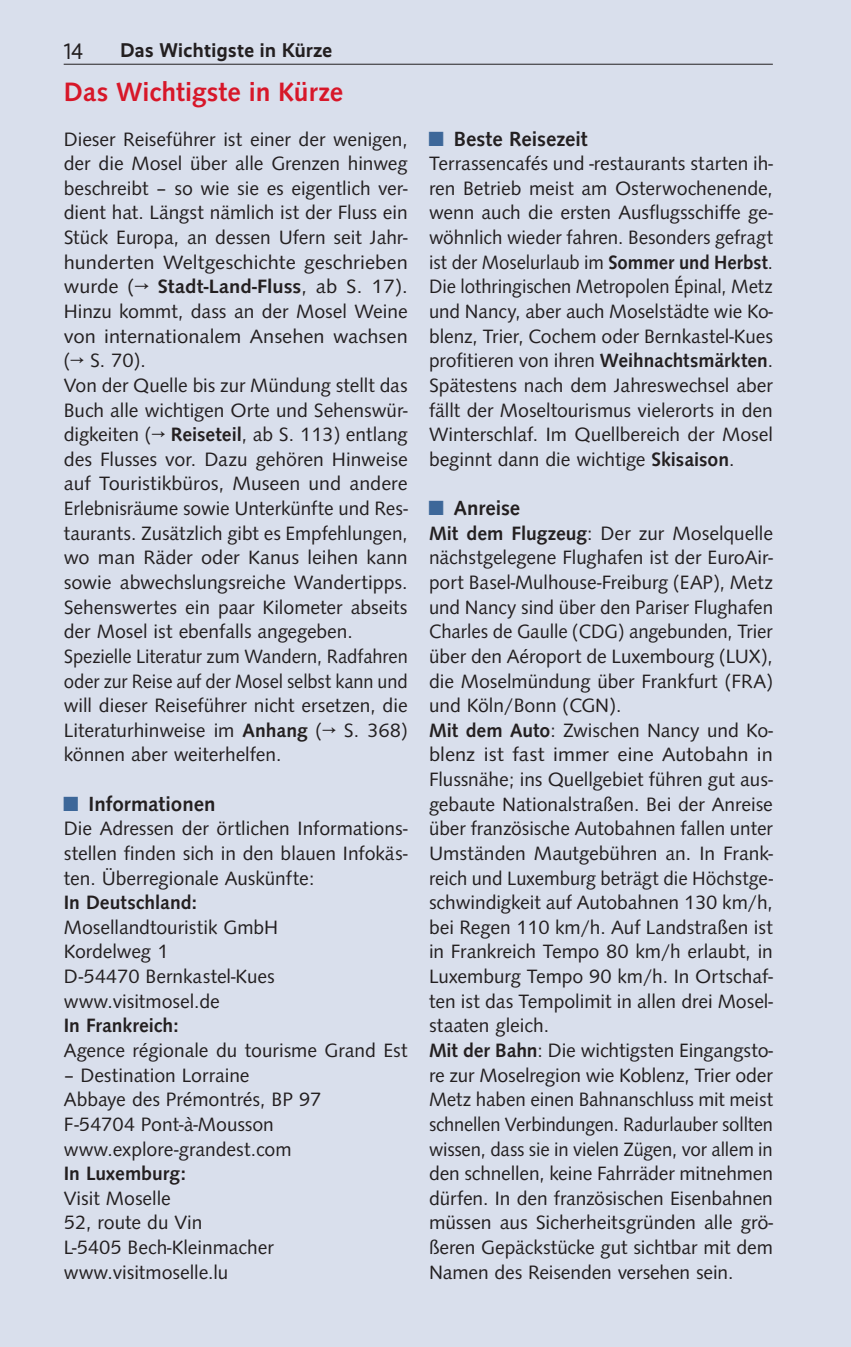
<style>
.page{position:relative;width:851px;height:1347px;background:#fff}
.page>*{position:absolute;margin:0;border:0;box-sizing:border-box;transform-origin:0 0}
.t1{font:500 27.5px "Syntax";color:#d71729}
.t2{font:22.5px "Realist";color:#231f20;scale:.95 1}
.t3{font:500 21.25px "Syntax";color:#231f20}
.t4{font:20px/24.5px "Syntax";color:#231f20}
.t5{font:500 20px "Syntax";color:#231f20}
.t6{font:700 20px "Realist";letter-spacing:.025em;color:#231f20;scale:.95 1}
.s1{font-weight:500}
.s2{font-weight:400;color:#3d6799}
</style>
<div class="page">
<div style="left:0;top:0;width:850px;height:1346px;background:#d9dfec"></div>
<hr style="left:64px;top:64px;width:708px;height:1px;background:#231f20">
<p class="t2" style="left:64px;top:38px;width:22px">14</p>
<p class="t6" style="left:120px;top:38px;width:224px">Das Wichtigste in Kürze</p>
<h1 class="t1" style="left:64px;top:72px;width:281px">Das Wichtigste in Kürze</h1>
<p class="t4" style="left:64px;top:126px;width:345px">Dieser Reiseführer ist einer der wenigen, der die Mosel über alle Grenzen hinweg beschreibt – so wie sie es eigentlich ver&shy;dient hat. Längst nämlich ist der Fluss ein Stück Europa, an dessen Ufern seit Jahr&shy;hunderten Weltgeschichte geschrieben wurde (→ <span class="s1">Stadt-Land-Fluss</span>, ab S. 17).<br>Hinzu kommt, dass an der Mosel Weine von internationalem Ansehen wachsen (→ S. 70).<br>Von der Quelle bis zur Mündung stellt das Buch alle wichtigen Orte und Sehenswür&shy;digkeiten (→ <span class="s1">Reiseteil</span>, ab S. 113) entlang des Flusses vor. Dazu gehören Hinweise auf Touristikbüros, Museen und andere Erlebnisräume sowie Unterkünfte und Res&shy;taurants. Zusätzlich gibt es Empfehlungen, wo man Räder oder Kanus leihen kann sowie abwechslungsreiche Wandertipps.<br>Sehenswertes ein paar Kilometer abseits der Mosel ist ebenfalls angegeben.<br>Spezielle Literatur zum Wandern, Radfahren oder zur Reise auf der Mosel selbst kann und will dieser Reiseführer nicht ersetzen, die Literaturhinweise im <span class="s1">Anhang</span> (→ S. 368) können aber weiterhelfen.</p>
<p class="t3" style="left:64px;top:788px;width:153px"><span class="s2">■</span> Informationen</p>
<p class="t4" style="left:64px;top:815px;width:345px;text-align:justify">Die Adressen der örtlichen Informations&shy;stellen finden sich in den blauen Infokäs&shy;ten. Überregionale Auskünfte:</p>
<p class="t5" style="left:64px;top:888px;width:135px">In Deutschland:</p>
<p class="t4" style="left:64px;top:914px;width:216px">Mosellandtouristik GmbH<br>Kordelweg 1<br>D-54470 Bernkastel-Kues www.visitmosel.de</p>
<p class="t5" style="left:64px;top:1011px;width:117px">In Frankreich:</p>
<p class="t4" style="left:64px;top:1037px;width:345px">Agence régionale du tourisme Grand Est</p>
<p class="t4" style="left:64px;top:1061px;width:259px">– Destination Lorraine<br>Abbaye des Prémontrés, BP 97<br>F-54704 Pont-à-Mousson www.explore-grandest.com</p>
<p class="t5" style="left:64px;top:1159px;width:124px">In Luxemburg:</p>
<p class="t4" style="left:64px;top:1184px;width:211px">Visit Moselle<br>52, route du Vin<br>L-5405 Bech-Kleinmacher www.visitmoselle.lu</p>
<p class="t3" style="left:429px;top:123px;width:160px"><span class="s2">■</span> Beste Reisezeit</p>
<p class="t4" style="left:429px;top:150px;width:345px;text-align:justify">Terrassencafés und -restaurants starten ih&shy;ren Betrieb meist am Osterwochenende, wenn auch die ersten Ausflugsschiffe ge&shy;wöhnlich wieder fahren. Besonders gefragt ist der Moselurlaub im <span class="s1">Sommer und Herbst</span>.<br>Die lothringischen Metropolen Épinal, Metz und Nancy, aber auch Moselstädte wie Ko&shy;blenz, Trier, Cochem oder Bernkastel-Kues profitieren von ihren <span class="s1">Weihnachtsmärkten</span>.<br>Spätestens nach dem Jahreswechsel aber fällt der Moseltourismus vielerorts in den Winterschlaf. Im Quellbereich der Mosel beginnt dann die wichtige <span class="s1">Skisaison</span>.</p>
<p class="t3" style="left:429px;top:493px;width:93px"><span class="s2">■</span> Anreise</p>
<p class="t4" style="left:429px;top:520px;width:345px"><span class="s1">Mit dem Flugzeug</span>: Der zur Moselquelle nächstgelegene Flughafen ist der EuroAir&shy;port Basel-Mulhouse-Freiburg (EAP), Metz und Nancy sind über den Pariser Flughafen Charles de Gaulle (CDG) angebunden, Trier über den Aéroport de Luxembourg (LUX), die Moselmündung über Frankfurt (FRA) und Köln/Bonn (CGN).<br><span class="s1">Mit dem Auto</span>: Zwischen Nancy und Ko&shy;blenz ist fast immer eine Autobahn in Flussnähe; ins Quellgebiet führen gut aus&shy;gebaute Nationalstraßen. Bei der Anreise über französische Autobahnen fallen unter Umständen Mautgebühren an. In Frank&shy;reich und Luxemburg beträgt die Höchstge&shy;schwindigkeit auf Autobahnen 130 km/h, bei Regen 110 km/h. Auf Landstraßen ist in Frankreich Tempo 80 km/h erlaubt, in Luxemburg Tempo 90 km/h. In Ortschaf&shy;ten ist das Tempolimit in allen drei Mosel&shy;staaten gleich.<br><span class="s1">Mit der Bahn</span>: Die wichtigsten Eingangsto&shy;re zur Moselregion wie Koblenz, Trier oder Metz haben einen Bahnanschluss mit meist schnellen Verbindungen. Radurlauber sollten wissen, dass sie in vielen Zügen, vor allem in den schnellen, keine Fahrräder mitnehmen dürfen. In den französischen Eisenbahnen müssen aus Sicherheitsgründen alle grö&shy;ßeren Gepäckstücke gut sichtbar mit dem Namen des Reisenden versehen sein.</p>
</div>
